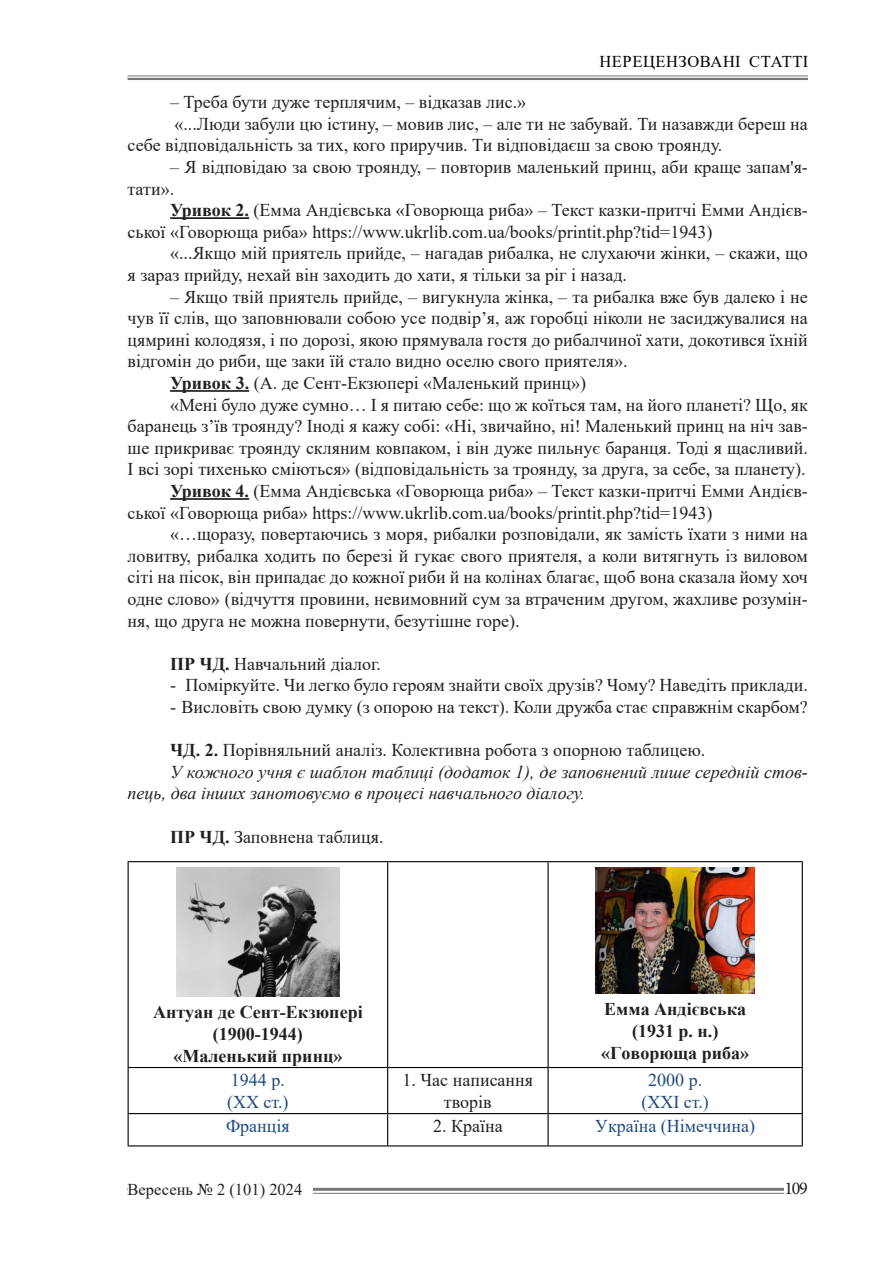
<style>
.page{position:relative;width:893px;height:1263px;background:#fff}
.page>*{position:absolute;margin:0;border:0;box-sizing:border-box;transform-origin:0 0}
.t1{font:18px/21.6px "Times New Roman";color:#231f20}
.t2{font:italic 18px/21.6px "Times New Roman";color:#231f20}
.t3{font:700 18px/21.6px "Times New Roman";color:#231f20;text-align:center}
.t4{font:18px "Times New Roman";color:#1f497d}
.t5{font:18px "Minion Pro";color:#231f20}
.t6{font:16.5px "Times New Roman";letter-spacing:.035em;color:#000}
.t7{font:16.5px "Times New Roman";color:#231f20}
.s1{font-weight:700}
</style>
<div class="page">
<hr style="left:128px;top:1188px;width:680px;height:3px;background:#76797b">
<hr style="left:128px;top:1193px;width:680px;height:1px;background:#76797b">
<div style="left:128px;top:1183px;width:185px;height:17px;background:#fff"></div>
<div style="left:784px;top:1181px;width:24px;height:19px;background:#fff"></div>
<hr style="left:128px;top:76px;width:680px;height:1px;background:#76797b">
<hr style="left:128px;top:78px;width:680px;height:2px;background:#76797b">
<hr style="left:170px;top:217px;width:79px;height:2px;background:#231f20">
<hr style="left:170px;top:390px;width:79px;height:2px;background:#231f20">
<hr style="left:170px;top:498px;width:79px;height:2px;background:#231f20">
<hr style="left:128px;top:861px;width:260px;height:1px;background:#000">
<hr style="left:128px;top:862px;width:1px;height:205px;background:#000">
<hr style="left:388px;top:861px;width:160px;height:1px;background:#000">
<hr style="left:387px;top:862px;width:1px;height:205px;background:#000">
<hr style="left:548px;top:861px;width:255px;height:1px;background:#000">
<hr style="left:548px;top:862px;width:1px;height:205px;background:#000">
<hr style="left:802px;top:862px;width:1px;height:205px;background:#000">
<hr style="left:128px;top:1067px;width:260px;height:1px;background:#000">
<hr style="left:128px;top:1068px;width:1px;height:45px;background:#000">
<hr style="left:388px;top:1067px;width:160px;height:1px;background:#000">
<hr style="left:387px;top:1068px;width:1px;height:45px;background:#000">
<hr style="left:548px;top:1067px;width:255px;height:1px;background:#000">
<hr style="left:548px;top:1068px;width:1px;height:45px;background:#000">
<hr style="left:802px;top:1068px;width:1px;height:45px;background:#000">
<hr style="left:128px;top:1113px;width:260px;height:1px;background:#000">
<hr style="left:128px;top:1114px;width:1px;height:31px;background:#000">
<hr style="left:388px;top:1113px;width:160px;height:1px;background:#000">
<hr style="left:387px;top:1114px;width:1px;height:31px;background:#000">
<hr style="left:548px;top:1113px;width:255px;height:1px;background:#000">
<hr style="left:548px;top:1114px;width:1px;height:31px;background:#000">
<hr style="left:802px;top:1114px;width:1px;height:31px;background:#000">
<hr style="left:128px;top:1145px;width:260px;height:1px;background:#000">
<hr style="left:388px;top:1145px;width:160px;height:1px;background:#000">
<hr style="left:548px;top:1145px;width:255px;height:1px;background:#000">
<img style="left:177px;top:868px;width:162px;height:129px">
<img style="left:596px;top:868px;width:159px;height:126px">
<p class="t6" style="left:599px;top:50px;width:210px">НЕРЕЦЕНЗОВАНІ СТАТТІ</p>
<p class="t1" style="left:170px;top:91px;width:358px">– Треба бути дуже терплячим, – відказав лис.»</p>
<p class="t1" style="left:128px;top:112px;width:682px;text-indent:47px">«...Люди забули цю істину, – мовив лис, – але ти не забувай. Ти назавжди береш на себе відповідальність за тих, кого приручив. Ти відповідаєш за свою троянду.</p>
<p class="t1" style="left:128px;top:156px;width:682px;text-indent:43px">– Я відповідаю за свою троянду, – повторив маленький принц, аби краще запам'я&shy;тати».</p>
<p class="t1" style="left:128px;top:199px;width:682px;text-indent:43px"><span class="s1">Уривок 2.</span> (Емма Андієвська «Говорюща риба» – Текст казки-притчі Емми Андієв&shy;ської «Говорюща риба» https://www.ukrlib.com.ua/books/printit.php?tid=1943)</p>
<p class="t1" style="left:128px;top:242px;width:682px;text-indent:43px">«...Якщо мій приятель прийде, – нагадав рибалка, не слухаючи жінки, – скажи, що я зараз прийду, нехай він заходить до хати, я тільки за ріг і назад.</p>
<p class="t1" style="left:128px;top:285px;width:682px;text-align:justify;text-indent:43px">– Якщо твій приятель прийде, – вигукнула жінка, – та рибалка вже був далеко і не чув її слів, що заповнювали собою усе подвір’я, аж горобці ніколи не засиджувалися на цямрині колодязя, і по дорозі, якою прямувала гостя до рибалчиної хати, докотився їхній відгомін до риби, ще заки їй стало видно оселю свого приятеля».</p>
<p class="t1" style="left:170px;top:372px;width:418px"><span class="s1">Уривок 3.</span> (А. де Сент-Екзюпері «Маленький принц»)</p>
<p class="t1" style="left:128px;top:393px;width:682px;text-align:justify;text-indent:43px">«Мені було дуже сумно… І я питаю себе: що ж коїться там, на його планеті? Що, як баранець з’їв троянду? Іноді я кажу собі: «Ні, звичайно, ні! Маленький принц на ніч зав&shy;ше прикриває троянду скляним ковпаком, і він дуже пильнує баранця. Тоді я щасливий.<br>І всі зорі тихенько сміються» (відповідальність за троянду, за друга, за себе, за планету).</p>
<p class="t1" style="left:128px;top:480px;width:682px;text-indent:43px"><span class="s1">Уривок 4.</span> (Емма Андієвська «Говорюща риба» – Текст казки-притчі Емми Андієв&shy;ської «Говорюща риба» https://www.ukrlib.com.ua/books/printit.php?tid=1943)</p>
<p class="t1" style="left:128px;top:523px;width:682px;text-align:justify;text-indent:43px">«…щоразу, повертаючись з моря, рибалки розповідали, як замість їхати з ними на ловитву, рибалка ходить по березі й гукає свого приятеля, а коли витягнуть із виловом сіті на пісок, він припадає до кожної риби й на колінах благає, щоб вона сказала йому хоч одне слово» (відчуття провини, невимовний сум за втраченим другом, жахливе розумін&shy;ня, що друга не можна повернути, безутішне горе).</p>
<p class="t1" style="left:170px;top:652px;width:212px"><span class="s1">ПР ЧД.</span> Навчальний діалог.</p>
<p class="t1" style="left:170px;top:674px;width:639px">- Поміркуйте. Чи легко було героям знайти своїх друзів? Чому? Наведіть приклади.</p>
<p class="t1" style="left:170px;top:696px;width:639px">- Висловіть свою думку (з опорою на текст). Коли дружба стає справжнім скарбом?</p>
<p class="t1" style="left:170px;top:739px;width:537px"><span class="s1">ЧД. 2.</span> Порівняльний аналіз. Колективна робота з опорною таблицею.</p>
<p class="t2" style="left:128px;top:761px;width:682px;text-indent:43px">У кожного учня є шаблон таблиці (додаток 1), де заповнений лише середній стов&shy;пець, два інших занотовуємо в процесі навчального діалогу.</p>
<p class="t1" style="left:170px;top:825px;width:215px"><span class="s1">ПР ЧД.</span> Заповнена таблиця.</p>
<p class="t3" style="left:153px;top:1001px;width:211px">Антуан де Сент-Екзюпері (1900-1944)</p>
<p class="t3" style="left:173px;top:1044px;width:171px">«Маленький принц»</p>
<p class="t4" style="left:231px;top:1067px;width:55px">1944 р.</p>
<p class="t4" style="left:227px;top:1089px;width:63px">(ХХ ст.)</p>
<p class="t3" style="left:604px;top:998px;width:143px">Емма Андієвська</p>
<p class="t3" style="left:632px;top:1020px;width:88px">(1931 р. н.)</p>
<p class="t3" style="left:601px;top:1041px;width:150px">«Говорюща риба»</p>
<p class="t1" style="left:403px;top:1068px;width:132px;text-align:center">1. Час написання творів</p>
<p class="t4" style="left:648px;top:1067px;width:55px">2000 р.</p>
<p class="t4" style="left:641px;top:1089px;width:69px">(ХХІ ст.)</p>
<p class="t4" style="left:226px;top:1113px;width:65px">Франція</p>
<p class="t1" style="left:433px;top:1115px;width:71px">2. Країна</p>
<p class="t4" style="left:595px;top:1113px;width:161px">Україна (Німеччина)</p>
<p class="t7" style="left:128px;top:1177px;width:176px">Вересень № 2 (101) 2024</p>
<p class="t5" style="left:784px;top:1176px;width:25px">109</p>
</div>
